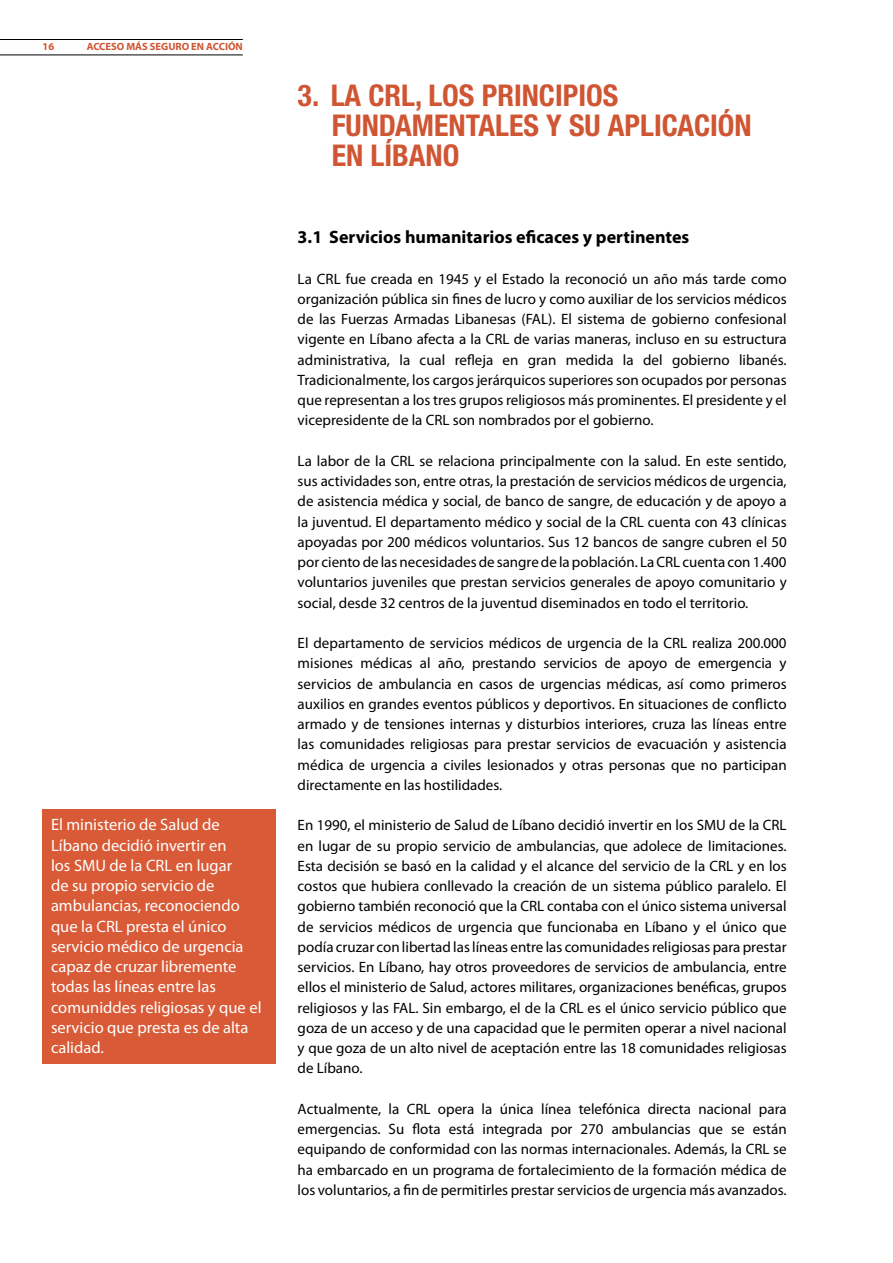
<style>
.page{position:relative;width:893px;height:1263px;background:#fff}
.page>*{position:absolute;margin:0;border:0;box-sizing:border-box;transform-origin:0 0}
.t1{font:700 condensed 30px/30px "Helvetica Neue";color:#cf5533}
.t2{font:700 18px "Myriad Pro";color:#000}
.t3{font:16.5px/20.2px "Myriad Pro";color:#fff}
.t4{font:15px/20.2px "Myriad Pro";color:#000;text-align:justify}
.t5{font:700 10.5px "Myriad Pro";color:#cf5533}
</style>
<div class="page">
<hr style="left:0;top:39px;width:243px;height:1px;background:#000">
<hr style="left:0;top:55px;width:243px;height:1px;background:#000">
<div style="left:43px;top:809px;width:233px;height:255px;background:#d95a36"></div>
<p class="t5" style="left:43px;top:40px;width:13px">16</p>
<p class="t5" style="left:87px;top:40px;width:158px">ACCESO MÁS SEGURO EN ACCIÓN</p>
<p class="t3" style="left:51px;top:814px;width:212px">El ministerio de Salud de<br>Líbano decidió invertir en<br>los SMU de la CRL en lugar<br>de su propio servicio de ambulancias, reconociendo que la CRL presta el único servicio médico de urgencia capaz de cruzar libremente todas las líneas entre las comuniddes religiosas y que el servicio que presta es de alta calidad.</p>
<h1 class="t1" style="left:332px;top:80px;width:422px;text-indent:-34px">3. LA CRL, LOS PRINCIPIOS<br>FUNDAMENTALES Y SU APLICACIÓN<br>EN LÍBANO</h1>
<p class="t2" style="left:298px;top:225px;width:393px">3.1 Servicios humanitarios eficaces y pertinentes</p>
<p class="t4" style="left:298px;top:268px;width:490px">La CRL fue creada en 1945 y el Estado la reconoció un año más tarde como organización pública sin fines de lucro y como auxiliar de los servicios médicos de las Fuerzas Armadas Libanesas (FAL). El sistema de gobierno confesional vigente en Líbano afecta a la CRL de varias maneras, incluso en su estructura administrativa, la cual refleja en gran medida la del gobierno libanés.<br>Tradicionalmente, los cargos jerárquicos superiores son ocupados por personas que representan a los tres grupos religiosos más prominentes. El presidente y el vicepresidente de la CRL son nombrados por el gobierno.</p>
<p class="t4" style="left:298px;top:450px;width:491px">La labor de la CRL se relaciona principalmente con la salud. En este sentido, sus actividades son, entre otras, la prestación de servicios médicos de urgencia, de asistencia médica y social, de banco de sangre, de educación y de apoyo a la juventud. El departamento médico y social de la CRL cuenta con 43 clínicas apoyadas por 200 médicos voluntarios. Sus 12 bancos de sangre cubren el 50 por ciento de las necesidades de sangre de la población. La CRL cuenta con 1.400 voluntarios juveniles que prestan servicios generales de apoyo comunitario y social, desde 32 centros de la juventud diseminados en todo el territorio.</p>
<p class="t4" style="left:298px;top:633px;width:490px">El departamento de servicios médicos de urgencia de la CRL realiza 200.000 misiones médicas al año, prestando servicios de apoyo de emergencia y servicios de ambulancia en casos de urgencias médicas, así como primeros auxilios en grandes eventos públicos y deportivos. En situaciones de conflicto armado y de tensiones internas y disturbios interiores, cruza las líneas entre las comunidades religiosas para prestar servicios de evacuación y asistencia médica de urgencia a civiles lesionados y otras personas que no participan directamente en las hostilidades.</p>
<p class="t4" style="left:298px;top:815px;width:491px">En 1990, el ministerio de Salud de Líbano decidió invertir en los SMU de la CRL en lugar de su propio servicio de ambulancias, que adolece de limitaciones.<br>Esta decisión se basó en la calidad y el alcance del servicio de la CRL y en los costos que hubiera conllevado la creación de un sistema público paralelo. El gobierno también reconoció que la CRL contaba con el único sistema universal de servicios médicos de urgencia que funcionaba en Líbano y el único que podía cruzar con libertad las líneas entre las comunidades religiosas para prestar servicios. En Líbano, hay otros proveedores de servicios de ambulancia, entre ellos el ministerio de Salud, actores militares, organizaciones benéficas, grupos religiosos y las FAL. Sin embargo, el de la CRL es el único servicio público que goza de un acceso y de una capacidad que le permiten operar a nivel nacional y que goza de un alto nivel de aceptación entre las 18 comunidades religiosas de Líbano.</p>
<p class="t4" style="left:298px;top:1098px;width:491px">Actualmente, la CRL opera la única línea telefónica directa nacional para emergencias. Su flota está integrada por 270 ambulancias que se están equipando de conformidad con las normas internacionales. Además, la CRL se ha embarcado en un programa de fortalecimiento de la formación médica de los voluntarios, a fin de permitirles prestar servicios de urgencia más avanzados.</p>
</div>
